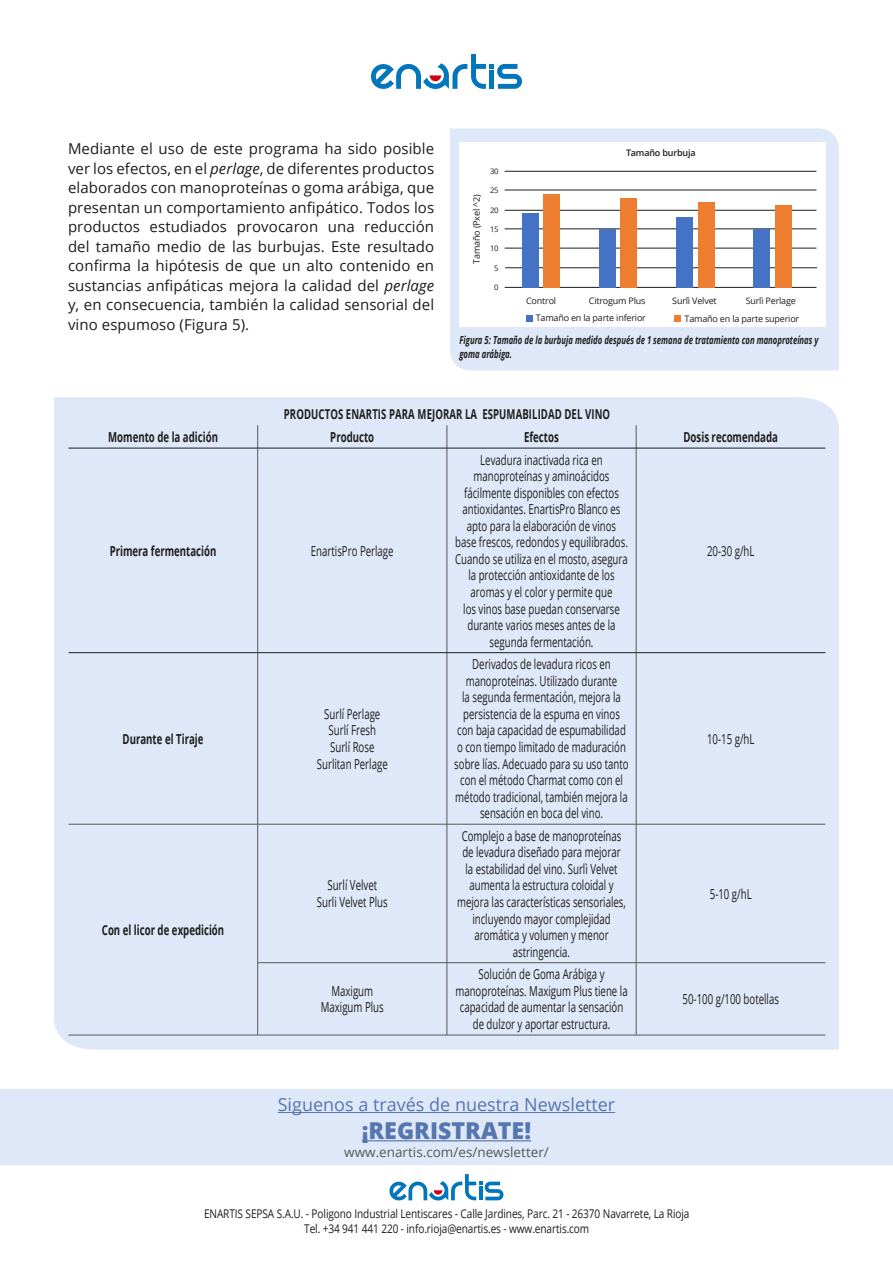
<style>
.page{position:relative;width:893px;height:1263px;background:#fff}
.page>*{position:absolute;margin:0;border:0;box-sizing:border-box;transform-origin:0 0}
.t1{font:800 23.25px "Open Sans";color:#5576af}
.t2{font:18px "Open Sans";color:#5576af}
.t3{font:15px/19.5px "Open Sans";letter-spacing:.005em;color:#1d1d1b;text-align:justify}
.t4{font:13.8px/16.5px "Open Sans";color:#1d1d1b;text-align:center;scale:.7 1}
.t5{font:700 13.8px "Open Sans";color:#1d1d1b;scale:.7 1}
.t6{font:700 13.65px "Open Sans";letter-spacing:.01em;color:#1d1d1b;scale:.7 1}
.t7{font:13.5px "Open Sans";color:#575756}
.t8{font:12px/15px "Open Sans";letter-spacing:-.01em;color:#1d1d1b;text-align:center;scale:.84 1}
.t9{font:italic 700 11.1px/13.2px "Open Sans";color:#1d1d1b;scale:.7 1}
.t10{font:9px/16.8px "Open Sans";letter-spacing:-.02em;color:#1d1d1b}
.t11{font:600 9px "Open Sans";letter-spacing:-.02em;color:#1d1d1b}
.t12{font:7.65px "Open Sans";letter-spacing:-.02em;color:#1d1d1b}
.s1{font-style:italic}
</style>
<div class="page">
<div style="left:450px;top:128px;width:389px;height:242px;background:#dfe8f8"></div>
<div style="left:459px;top:142px;width:367px;height:185px;background:#fff"></div>
<hr style="left:505px;top:287px;width:311px;height:1px;background:#1d1d1b">
<hr style="left:505px;top:267px;width:312px;height:1px;background:#1d1d1b">
<hr style="left:505px;top:248px;width:311px;height:1px;background:#1d1d1b">
<hr style="left:505px;top:229px;width:311px;height:1px;background:#1d1d1b">
<hr style="left:505px;top:210px;width:311px;height:1px;background:#1d1d1b">
<hr style="left:505px;top:190px;width:311px;height:1px;background:#1d1d1b">
<hr style="left:505px;top:171px;width:311px;height:1px;background:#1d1d1b">
<div style="left:522px;top:213px;width:17px;height:74px;background:#4472c4"></div>
<svg style="left:526px;top:315px;width:6px;height:6px"></svg>
<svg style="left:675px;top:315px;width:6px;height:6px"></svg>
<div style="left:599px;top:229px;width:17px;height:58px;background:#4472c4"></div>
<div style="left:676px;top:217px;width:17px;height:70px;background:#4472c4"></div>
<div style="left:753px;top:229px;width:17px;height:58px;background:#4472c4"></div>
<div style="left:543px;top:194px;width:17px;height:93px;background:#ed7d31"></div>
<div style="left:620px;top:198px;width:17px;height:89px;background:#ed7d31"></div>
<div style="left:698px;top:202px;width:16px;height:85px;background:#ed7d31"></div>
<div style="left:775px;top:205px;width:16px;height:82px;background:#ed7d31"></div>
<div style="left:54px;top:397px;width:785px;height:653px;background:#dfe8f8"></div>
<svg style="left:257px;top:425px;width:1px;height:23px"></svg>
<svg style="left:447px;top:425px;width:1px;height:23px"></svg>
<svg style="left:636px;top:425px;width:1px;height:23px"></svg>
<hr style="left:257px;top:448px;width:1px;height:204px;background:#575756">
<hr style="left:447px;top:448px;width:1px;height:204px;background:#575756">
<hr style="left:636px;top:448px;width:1px;height:204px;background:#575756">
<hr style="left:257px;top:653px;width:1px;height:171px;background:#575756">
<hr style="left:447px;top:653px;width:1px;height:171px;background:#575756">
<hr style="left:636px;top:653px;width:1px;height:171px;background:#575756">
<hr style="left:68px;top:824px;width:190px;height:1px;background:#575756">
<hr style="left:258px;top:824px;width:189px;height:1px;background:#575756">
<hr style="left:257px;top:824px;width:1px;height:138px;background:#575756">
<hr style="left:447px;top:824px;width:189px;height:1px;background:#575756">
<hr style="left:447px;top:824px;width:1px;height:138px;background:#575756">
<hr style="left:636px;top:824px;width:189px;height:1px;background:#575756">
<hr style="left:636px;top:824px;width:1px;height:138px;background:#575756">
<hr style="left:258px;top:962px;width:189px;height:1px;background:#575756">
<hr style="left:257px;top:963px;width:1px;height:72px;background:#575756">
<hr style="left:447px;top:962px;width:189px;height:1px;background:#575756">
<hr style="left:447px;top:963px;width:1px;height:72px;background:#575756">
<hr style="left:636px;top:962px;width:189px;height:1px;background:#575756">
<hr style="left:636px;top:963px;width:1px;height:72px;background:#575756">
<hr style="left:68px;top:1035px;width:190px;height:1px;background:#575756">
<hr style="left:258px;top:1035px;width:189px;height:1px;background:#575756">
<hr style="left:447px;top:1035px;width:189px;height:1px;background:#575756">
<hr style="left:636px;top:1035px;width:189px;height:1px;background:#575756">
<hr style="left:68px;top:448px;width:190px;height:1px;background:#1d1d1b">
<hr style="left:258px;top:448px;width:189px;height:1px;background:#1d1d1b">
<hr style="left:447px;top:448px;width:189px;height:1px;background:#1d1d1b">
<hr style="left:636px;top:448px;width:189px;height:1px;background:#1d1d1b">
<hr style="left:68px;top:652px;width:190px;height:1px;background:#1d1d1b">
<hr style="left:258px;top:652px;width:189px;height:1px;background:#1d1d1b">
<hr style="left:447px;top:652px;width:189px;height:1px;background:#1d1d1b">
<hr style="left:636px;top:652px;width:189px;height:1px;background:#1d1d1b">
<div style="left:0;top:1089px;width:893px;height:76px;background:#dfe8f8"></div>
<hr style="left:278px;top:1112px;width:337px;height:1px;background:#5576af">
<hr style="left:362px;top:1140px;width:169px;height:1px;background:#5576af">
<svg style="left:389px;top:1174px;width:114px;height:26px"></svg>
<svg style="left:371px;top:54px;width:151px;height:35px"></svg>
<p class="t3" style="left:68px;top:141px;width:368px">Mediante el uso de este programa ha sido posible ver los efectos, en el <span class="s1">perlage</span>, de diferentes productos elaborados con manoproteínas o goma arábiga, que presentan un comportamiento anfipático. Todos los productos estudiados provocaron una reducción del tamaño medio de las burbujas. Este resultado confirma la hipótesis de que un alto contenido en sustancias anfipáticas mejora la calidad del <span class="s1">perlage </span>y, en consecuencia, también la calidad sensorial del vino espumoso (Figura 5).</p>
<p class="t10" style="left:469px;top:264px;width:71px;rotate:-90deg">Tamaño (Pxel ^2)</p>
<p class="t12" style="left:490px;top:168px;width:10px">30</p>
<p class="t12" style="left:490px;top:187px;width:10px">25</p>
<p class="t12" style="left:490px;top:207px;width:10px">20</p>
<p class="t12" style="left:490px;top:226px;width:10px">15</p>
<p class="t12" style="left:490px;top:245px;width:10px">10</p>
<p class="t12" style="left:494px;top:265px;width:6px">5</p>
<p class="t12" style="left:494px;top:284px;width:6px">0</p>
<p class="t11" style="left:626px;top:149px;width:71px">Tamaño burbuja</p>
<p class="t10" style="left:589px;top:293px;width:58px">Citrogum Plus</p>
<p class="t10" style="left:672px;top:293px;width:46px">Surlì Velvet</p>
<p class="t10" style="left:746px;top:293px;width:52px">Surlì Perlage</p>
<p class="t10" style="left:536px;top:293px;width:112px;text-indent:-10px">Control<br>Tamaño en la parte inferior</p>
<p class="t10" style="left:685px;top:311px;width:116px">Tamaño en la parte superior</p>
<p class="t9" style="left:459px;top:335px;width:514px">Figura 5: Tamaño de la burbuja medido después de 1 semana de tratamiento con manoproteínas y goma arábiga.</p>
<p class="t6" style="left:284px;top:409px;width:468px">PRODUCTOS ENARTIS PARA MEJORAR LA ESPUMABILIDAD DEL VINO</p>
<p class="t5" style="left:108px;top:431px;width:158px">Momento de la adición</p>
<p class="t5" style="left:330px;top:431px;width:64px">Producto</p>
<p class="t5" style="left:524px;top:431px;width:51px">Efectos</p>
<p class="t5" style="left:683px;top:431px;width:136px">Dosis recomendada</p>
<p class="t5" style="left:110px;top:545px;width:154px">Primera fermentación</p>
<p class="t4" style="left:311px;top:544px;width:120px">EnartisPro Perlage</p>
<p class="t5" style="left:123px;top:733px;width:117px">Durante el Tiraje</p>
<p class="t5" style="left:102px;top:924px;width:176px">Con el licor de expedición</p>
<p class="t4" style="left:317px;top:707px;width:103px">Surlí Perlage<br>Surlí Fresh<br>Surlí Rose<br>Surlitan Perlage</p>
<p class="t4" style="left:317px;top:878px;width:103px">Surlí Velvet<br>Surli Velvet Plus</p>
<p class="t4" style="left:321px;top:984px;width:91px">Maxigum<br>Maxigum Plus</p>
<p class="t4" style="left:455px;top:453px;width:248px">Levadura inactivada rica en manoproteínas y aminoácidos fácilmente disponibles con efectos antioxidantes. EnartisPro Blanco es apto para la elaboración de vinos base frescos, redondos y equilibrados.<br>Cuando se utiliza en el mosto, asegura la protección antioxidante de los aromas y el color y permite que<br>los vinos base puedan conservarse durante varios meses antes de la segunda fermentación.</p>
<p class="t4" style="left:454px;top:657px;width:251px">Derivados de levadura ricos en manoproteínas. Utilizado durante<br>la segunda fermentación, mejora la persistencia de la espuma en vinos con baja capacidad de espumabilidad o con tiempo limitado de maduración sobre lías. Adecuado para su uso tanto con el método Charmat como con el método tradicional, también mejora la sensación en boca del vino.</p>
<p class="t4" style="left:457px;top:829px;width:243px">Complejo a base de manoproteínas de levadura diseñado para mejorar la estabilidad del vino. Surlì Velvet aumenta la estructura coloidal y mejora las características sensoriales, incluyendo mayor complejidad aromática y volumen y menor astringencia.</p>
<p class="t4" style="left:455px;top:967px;width:248px">Solución de Goma Arábiga y manoproteínas. Maxigum Plus tiene la capacidad de aumentar la sensación de dulzor y aportar estructura.</p>
<h2 class="t2" style="left:278px;top:1097px;width:339px">Siguenos a través de nuestra Newsletter</h2>
<h1 class="t1" style="left:362px;top:1122px;width:171px">¡REGRISTRATE!</h1>
<p class="t7" style="left:344px;top:1146px;width:206px">www.enartis.com/es/newsletter/</p>
<p class="t4" style="left:707px;top:544px;width:69px">20-30 g/hL</p>
<p class="t4" style="left:707px;top:732px;width:69px">10-15 g/hL</p>
<p class="t4" style="left:710px;top:887px;width:61px">5-10 g/hL</p>
<p class="t4" style="left:682px;top:992px;width:139px">50-100 g/100 botellas</p>
<p class="t8" style="left:204px;top:1207px;width:579px">ENARTIS SEPSA S.A.U. - Poligono Industrial Lentiscares - Calle Jardines, Parc. 21 - 26370 Navarrete, La Rioja<br>Tel. +34 941 441 220 - info.rioja@enartis.es - www.enartis.com</p>
</div>
